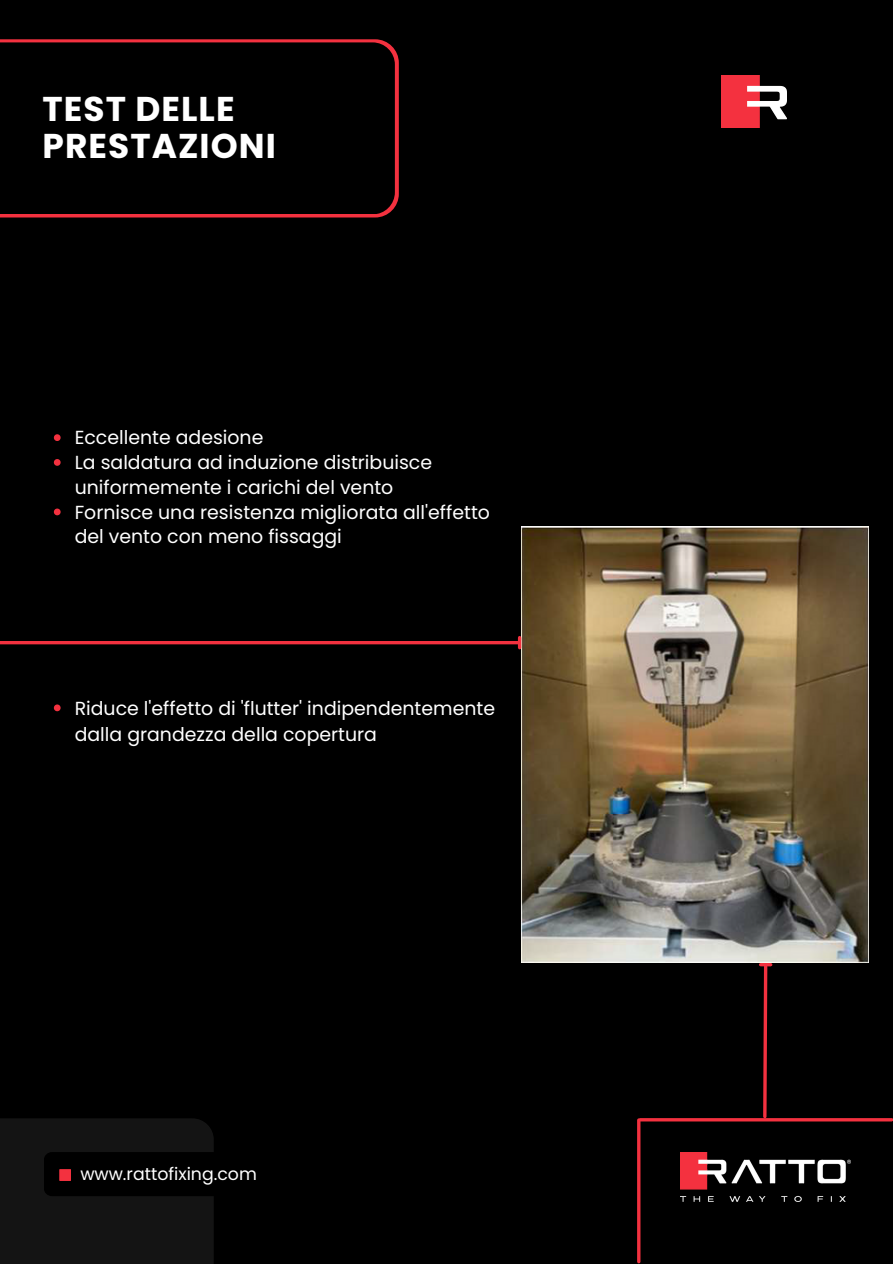
<style>
.page{position:relative;width:893px;height:1264px;background:#fff}
.page>*{position:absolute;margin:0;border:0;box-sizing:border-box;transform-origin:0 0}
.t1{font:700 34.35px/37.3px "Poppins";letter-spacing:.03em;color:#fff}
.t2{font:18.9px/24.8px "Poppins";color:#fff}
.t3{font:17.25px "Poppins";color:#fff}
</style>
<div class="page">
<div style="left:0;top:0;width:892px;height:1263px;background:#000"></div>
<div style="left:0;top:1118px;width:214px;height:145px;background:#141414"></div>
<div style="left:44px;top:1151px;width:291px;height:45px;background:#000;border-radius:8px"></div>
<div style="left:59px;top:1169px;width:12px;height:11px;background:#f3313f"></div>
<hr style="left:640px;top:1118px;width:251px;height:3px;background:#f3313f">
<img style="left:681px;top:1152px;width:169px;height:49px">
<hr style="left:637px;top:1119px;width:3px;height:142px;background:#f3313f">
<svg style="left:0;top:39px;width:398px;height:178px;background:#dc2c39"></svg>
<svg style="left:0;top:42px;width:395px;height:172px"></svg>
<img style="left:721px;top:76px;width:65px;height:52px">
<img style="left:521px;top:526px;width:346px;height:436px">
<svg style="left:54px;top:434px;width:7px;height:7px"></svg>
<svg style="left:54px;top:459px;width:7px;height:7px"></svg>
<svg style="left:54px;top:508px;width:7px;height:7px"></svg>
<hr style="left:0;top:641px;width:518px;height:3px;background:#f3313f">
<svg style="left:518px;top:637px;width:3px;height:10px"></svg>
<svg style="left:761px;top:966px;width:8px;height:153px"></svg>
<svg style="left:760px;top:962px;width:10px;height:4px"></svg>
<svg style="left:54px;top:704px;width:7px;height:7px"></svg>
<p class="t1" style="left:43px;top:90px;width:235px">TEST DELLE<br>PRESTAZIONI</p>
<p class="t2" style="left:75px;top:425px;width:190px">Eccellente adesione</p>
<h2 class="t2" style="left:75px;top:450px;width:359px">La saldatura ad induzione distribuisce uniformemente i carichi del vento</h2>
<p class="t2" style="left:75px;top:499px;width:416px">Fornisce una resistenza migliorata all'effetto del vento con meno fissaggi</p>
<p class="t2" style="left:75px;top:695px;width:422px;line-height:25.8px">Riduce l'effetto di 'flutter' indipendentemente dalla grandezza della copertura</p>
<h1 class="t3" style="left:80px;top:1161px;width:178px">www.rattofixing.com</h1>
</div>
